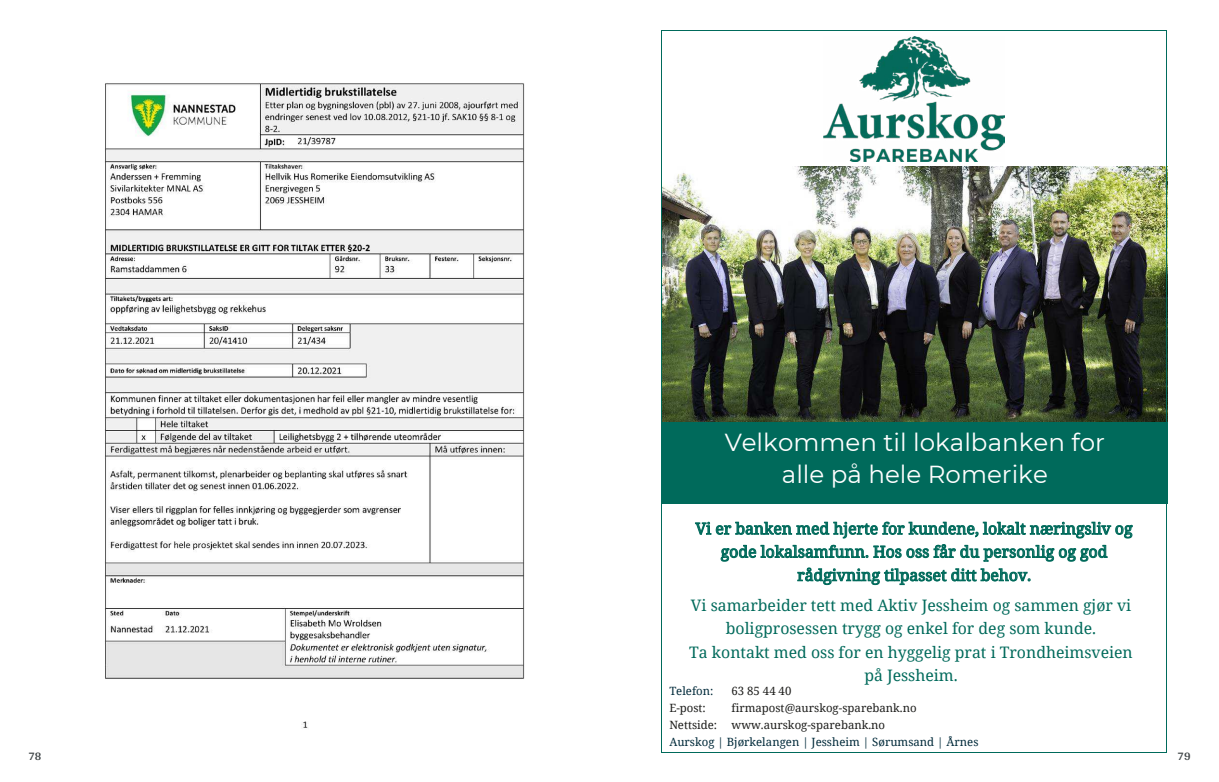
<style>
.page{position:relative;width:1219px;height:782px;background:#fff}
.page>*{position:absolute;margin:0;border:0;box-sizing:border-box;transform-origin:0 0}
.t1{font:24.5px/32.3px "Montserrat";color:#fff;text-align:center}
.t2{font:15.8px/23.2px "Noto Serif";color:#006a5b;text-align:center}
.t3{font:700 12px "Arya";color:#414749}
.t4{font:11.4px "Noto Serif";color:#1d1d1b}
.t5{font:11.4px "Noto Serif";color:#002a3a}
</style>
<div class="page">
<img style="left:105px;top:83px;width:420px;height:645px">
<img style="left:824px;top:37px;width:180px;height:124px">
<img style="left:663px;top:167px;width:503px;height:255px">
<div style="left:662px;top:422px;width:505px;height:81px;background:#006a5b"></div>
<hr style="left:662px;top:30px;width:504px;height:1px;background:#006a5b">
<hr style="left:662px;top:31px;width:1px;height:720px;background:#006a5b">
<hr style="left:1166px;top:31px;width:1px;height:720px;background:#006a5b">
<hr style="left:662px;top:751px;width:504px;height:1px;background:#006a5b">
<p class="t3" style="left:28px;top:749px;width:15px">78</p>
<h1 class="t1" style="left:725px;top:425px;width:382px">Velkommen til lokalbanken for alle på hele Romerike</h1>
<p class="t2" style="left:695px;top:516px;width:439px">Vi er banken med hjerte for kundene, lokalt næringsliv og gode lokalsamfunn. Hos oss får du personlig og god rådgivning tilpasset ditt behov.</p>
<p class="t2" style="left:689px;top:593px;width:445px">Vi samarbeider tett med Aktiv Jessheim og sammen gjør vi boligprosessen trygg og enkel for deg som kunde.<br>Ta kontakt med oss for en hyggelig prat i Trondheimsveien på Jessheim.</p>
<p class="t5" style="left:669px;top:683px;width:46px">Telefon:</p>
<p class="t4" style="left:731px;top:683px;width:61px">63 85 44 40</p>
<p class="t4" style="left:669px;top:700px;width:38px">E-post:</p>
<p class="t4" style="left:731px;top:700px;width:187px">firmapost@aurskog-sparebank.no</p>
<p class="t4" style="left:669px;top:716px;width:49px">Nettside:</p>
<p class="t4" style="left:731px;top:716px;width:155px">www.aurskog-sparebank.no</p>
<p class="t5" style="left:669px;top:733px;width:311px">Aurskog | Bjørkelangen | Jessheim | Sørumsand | Årnes</p>
<p class="t3" style="left:1177px;top:749px;width:15px">79</p>
</div>
